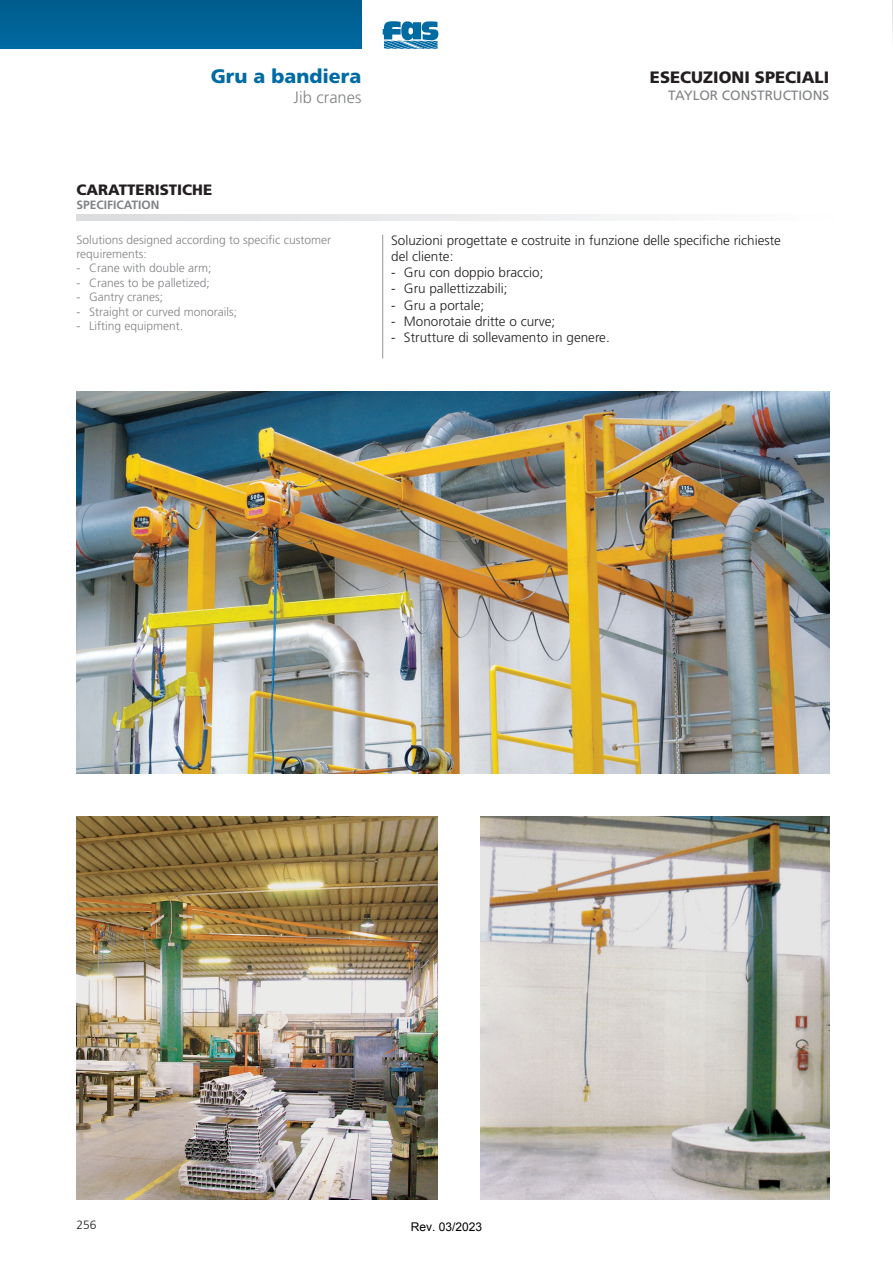
<style>
.page{position:relative;width:893px;height:1263px;background:#fff}
.page>*{position:absolute;margin:0;border:0;box-sizing:border-box;transform-origin:0 0}
.t1{font:900 19.5px "Frutiger";color:#006ba3}
.t2{font:900 16.5px "Frutiger";color:#231f20}
.t3{font:300 16.5px "Frutiger";color:#808285}
.t4{font:900 15px "Frutiger";color:#231f20}
.t5{font:300 13.5px/16.2px "Frutiger";color:#231f20}
.t6{font:13.5px "Frutiger";color:#808285}
.t7{font:300 12px/14.4px "Frutiger";color:#808285}
.t8{font:700 12px "Frutiger";color:#808285}
.t9{font:12px "Arial";color:#000}
.t10{font:300 12px "Frutiger";color:#231f20}
</style>
<div class="page">
<svg style="left:892px;top:0;width:1px;height:38px"></svg>
<svg style="left:383px;top:21px;width:55px;height:28px;background:#4693bc"></svg>
<svg style="left:77px;top:214px;width:561px;height:7px"></svg>
<div style="left:0;top:0;width:361px;height:49px;background:#006297"></div>
<hr style="left:382px;top:235px;width:1px;height:124px;background:#939598">
<img style="left:77px;top:391px;width:752px;height:383px">
<img style="left:77px;top:816px;width:361px;height:383px">
<img style="left:480px;top:816px;width:349px;height:383px">
<h1 class="t1" style="left:211px;top:65px;width:152px">Gru a bandiera</h1>
<p class="t3" style="left:294px;top:88px;width:69px">Jib cranes</p>
<p class="t2" style="left:650px;top:68px;width:181px">ESECUZIONI SPECIALI</p>
<p class="t6" style="left:668px;top:87px;width:162px">TAYLOR CONSTRUCTIONS</p>
<p class="t4" style="left:77px;top:180px;width:137px">CARATTERISTICHE</p>
<p class="t8" style="left:77px;top:198px;width:85px">SPECIFICATION</p>
<p class="t7" style="left:77px;top:232px;width:256px">Solutions designed according to specific customer requirements:</p>
<p class="t7" style="left:77px;top:261px;width:136px">- Crane with double arm;</p>
<p class="t7" style="left:77px;top:276px;width:135px">- Cranes to be palletized;</p>
<p class="t7" style="left:77px;top:290px;width:88px">- Gantry cranes;</p>
<p class="t7" style="left:77px;top:304px;width:162px">- Straight or curved monorails;</p>
<p class="t7" style="left:77px;top:319px;width:108px">- Lifting equipment.</p>
<p class="t5" style="left:391px;top:232px;width:391px">Soluzioni progettate e costruite in funzione delle specifiche richieste del cliente:</p>
<p class="t5" style="left:391px;top:265px;width:154px">- Gru con doppio braccio;</p>
<p class="t5" style="left:391px;top:281px;width:118px">- Gru pallettizzabili;</p>
<p class="t5" style="left:391px;top:297px;width:95px">- Gru a portale;</p>
<p class="t5" style="left:391px;top:313px;width:166px">- Monorotaie dritte o curve;</p>
<p class="t5" style="left:391px;top:329px;width:220px">- Strutture di sollevamento in genere.</p>
<p class="t10" style="left:77px;top:1218px;width:22px">256</p>
<p class="t9" style="left:411px;top:1219px;width:73px">Rev. 03/2023</p>
</div>
